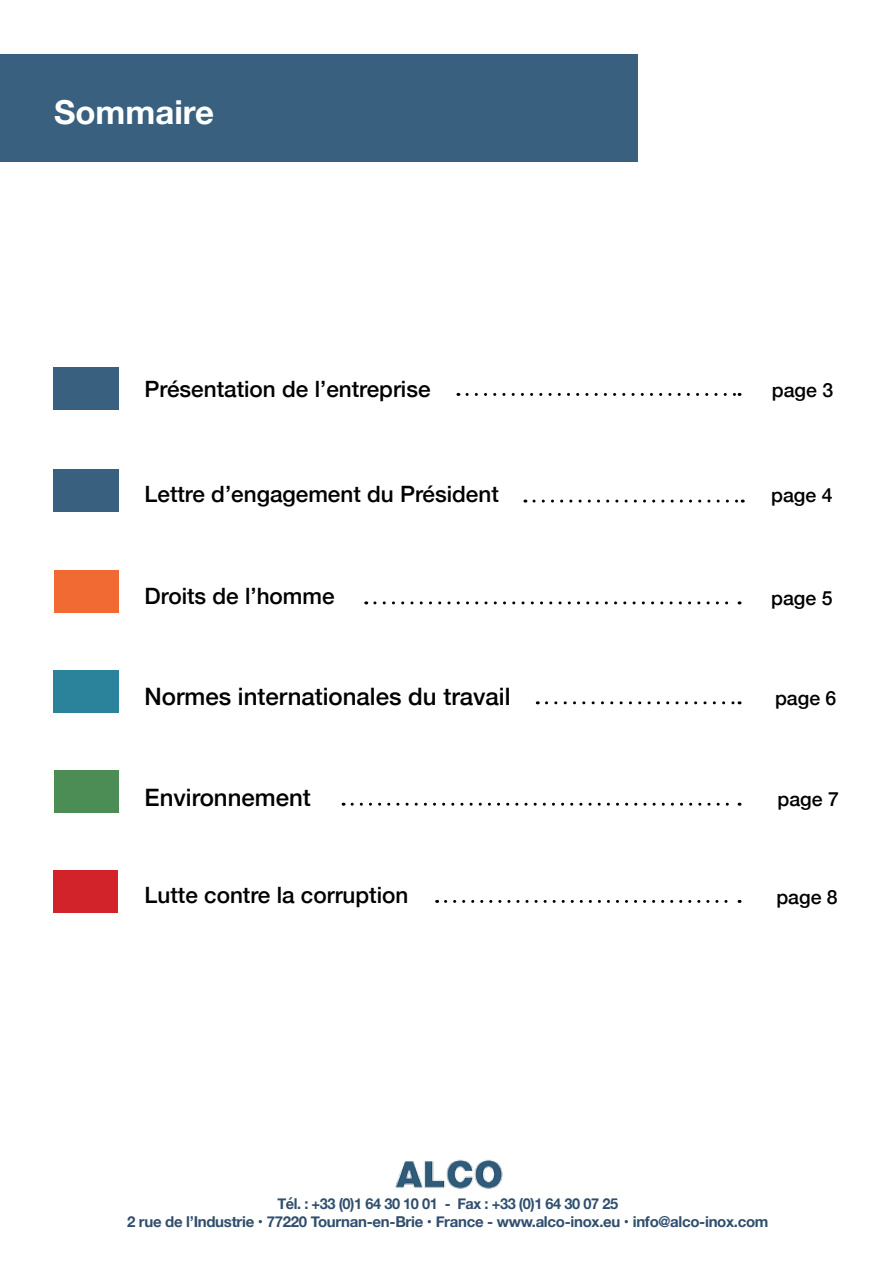
<style>
.page{position:relative;width:893px;height:1263px;background:#fff}
.page>*{position:absolute;margin:0;border:0;box-sizing:border-box;transform-origin:0 0}
.t1{font:700 33px "Helvetica Neue";color:#fff}
.t2{font:500 24px "Helvetica Neue";color:#000}
.t3{font:500 22.5px "Helvetica Neue";color:#000}
.t4{font:500 19.5px "Helvetica Neue";color:#000}
.t5{font:700 15px/18px "Helvetica Neue";letter-spacing:-.02em;color:#304e6d;text-align:center}
</style>
<div class="page">
<div style="left:0;top:54px;width:638px;height:108px;background:#3a607f"></div>
<div style="left:53px;top:367px;width:66px;height:43px;background:#3a607f"></div>
<div style="left:53px;top:469px;width:66px;height:43px;background:#3a607f"></div>
<div style="left:54px;top:570px;width:65px;height:43px;background:#f26a33"></div>
<div style="left:53px;top:670px;width:66px;height:42px;background:#2a839a"></div>
<div style="left:54px;top:770px;width:65px;height:42px;background:#4c8d56"></div>
<div style="left:53px;top:870px;width:65px;height:42px;background:#d2232a"></div>
<svg style="left:467px;top:393px;width:273px;height:3px"></svg>
<svg style="left:534px;top:500px;width:209px;height:3px"></svg>
<svg style="left:375px;top:601px;width:365px;height:3px"></svg>
<svg style="left:546px;top:701px;width:194px;height:3px"></svg>
<svg style="left:352px;top:803px;width:388px;height:3px"></svg>
<svg style="left:446px;top:900px;width:294px;height:3px"></svg>
<img style="left:395px;top:1159px;width:108px;height:30px">
<h1 class="t1" style="left:54px;top:87px;width:162px">Sommaire</h1>
<h3 class="t3" style="left:145px;top:371px;width:287px">Présentation de l’entreprise</h3>
<h3 class="t4" style="left:772px;top:374px;width:63px">page 3</h3>
<h3 class="t3" style="left:145px;top:476px;width:356px">Lettre d’engagement du Président</h3>
<h3 class="t4" style="left:771px;top:479px;width:63px">page 4</h3>
<h3 class="t3" style="left:145px;top:578px;width:192px">Droits de l’homme</h3>
<h3 class="t4" style="left:771px;top:582px;width:63px">page 5</h3>
<h2 class="t2" style="left:145px;top:677px;width:367px">Normes internationales du travail</h2>
<h3 class="t4" style="left:775px;top:682px;width:63px">page 6</h3>
<h2 class="t2" style="left:145px;top:778px;width:168px">Environnement</h2>
<h3 class="t4" style="left:777px;top:783px;width:63px">page 7</h3>
<h3 class="t3" style="left:145px;top:877px;width:265px">Lutte contre la corruption</h3>
<h3 class="t4" style="left:776px;top:882px;width:63px">page 8</h3>
<p class="t5" style="left:127px;top:1195px;width:643px">Tél. : +33 (0)1 64 30 10 01 - Fax : +33 (0)1 64 30 07 25<br>2 rue de l’Industrie • 77220 Tournan-en-Brie • France - www.alco-inox.eu • info@alco-inox.com</p>
</div>
